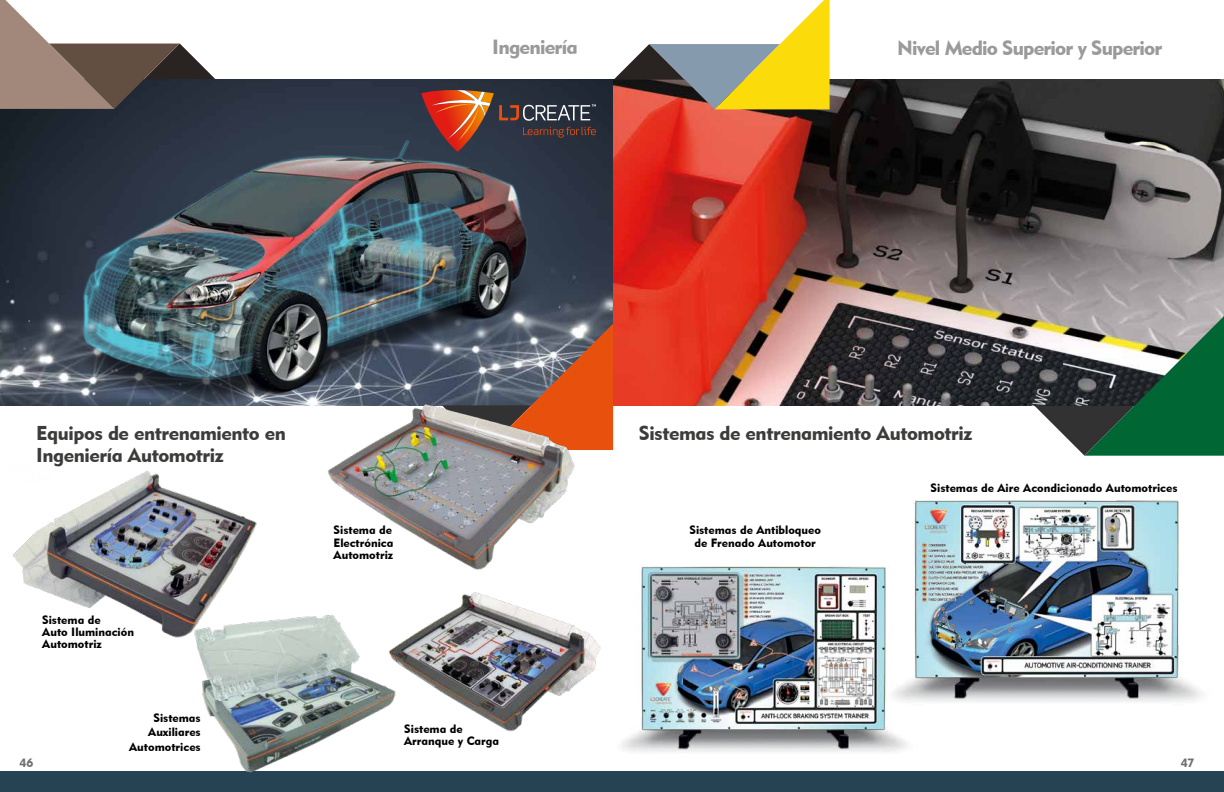
<style>
.page{position:relative;width:1224px;height:792px;background:#fff}
.page>*{position:absolute;margin:0;border:0;box-sizing:border-box;transform-origin:0 0}
.t1{font:20.5px "Geometric 415 BT Black A";letter-spacing:-.04em;color:#9b9a9a}
.t2{font:20px/22px "Geometric 415 BT Black A";letter-spacing:-.02em;color:#3c3c3b}
.t3{font:12px/12.4px "Geometric 415 BT Black A";color:#000}
.t4{font:12px "Geometric 415 BT Black A";color:#6f6f6e}
</style>
<div class="page">
<img style="left:0;top:80px;width:613px;height:326px">
<img style="left:613px;top:80px;width:611px;height:326px">
<svg style="left:1035px;top:316px;width:189px;height:140px;background:#547863"></svg>
<div style="left:0;top:771px;width:609px;height:21px;background:#264354"></div>
<div style="left:609px;top:771px;width:615px;height:21px;background:#264354"></div>
<svg style="left:550px;top:324px;width:63px;height:126px;background:#c15f38"></svg>
<svg style="left:614px;top:0;width:216px;height:109px"></svg>
<svg style="left:421px;top:90px;width:175px;height:62px;background:#6b4741"></svg>
<img style="left:914px;top:500px;width:289px;height:202px">
<img style="left:621px;top:559px;width:297px;height:193px">
<img style="left:198px;top:614px;width:178px;height:159px">
<img style="left:13px;top:471px;width:255px;height:179px">
<img style="left:56px;top:123px;width:494px;height:283px">
<img style="left:376px;top:592px;width:225px;height:140px">
<img style="left:312px;top:391px;width:275px;height:179px">
<svg style="left:0;top:0;width:215px;height:109px"></svg>
<h1 class="t1" style="left:492px;top:35px;width:87px">Ingeniería</h1>
<h1 class="t1" style="left:897px;top:35px;width:267px">Nivel Medio Superior y Superior</h1>
<h2 class="t2" style="left:36px;top:422px;width:251px">Equipos de entrenamiento en<br>Ingeniería Automotriz</h2>
<p class="t3" style="left:42px;top:613px;width:93px">Sistema de<br>Auto Iluminación<br>Automotriz</p>
<p class="t3" style="left:129px;top:710px;width:73px;line-height:14.4px;text-align:right">Sistemas<br>Auxiliares<br>Automotrices</p>
<p class="t3" style="left:334px;top:524px;width:61px">Sistema de<br>Electrónica<br>Automotriz</p>
<p class="t3" style="left:404px;top:722px;width:96px">Sistema de<br>Arranque y Carga</p>
<h2 class="t2" style="left:639px;top:422px;width:335px">Sistemas de entrenamiento Automotriz</h2>
<p class="t3" style="left:689px;top:524px;width:133px;text-align:center">Sistemas de Antibloqueo de Frenado Automotor</p>
<p class="t3" style="left:931px;top:482px;width:248px">Sistemas de Aire Acondicionado Automotrices</p>
<p class="t4" style="left:20px;top:755px;width:15px">46</p>
<p class="t4" style="left:1181px;top:755px;width:15px">47</p>
</div>
